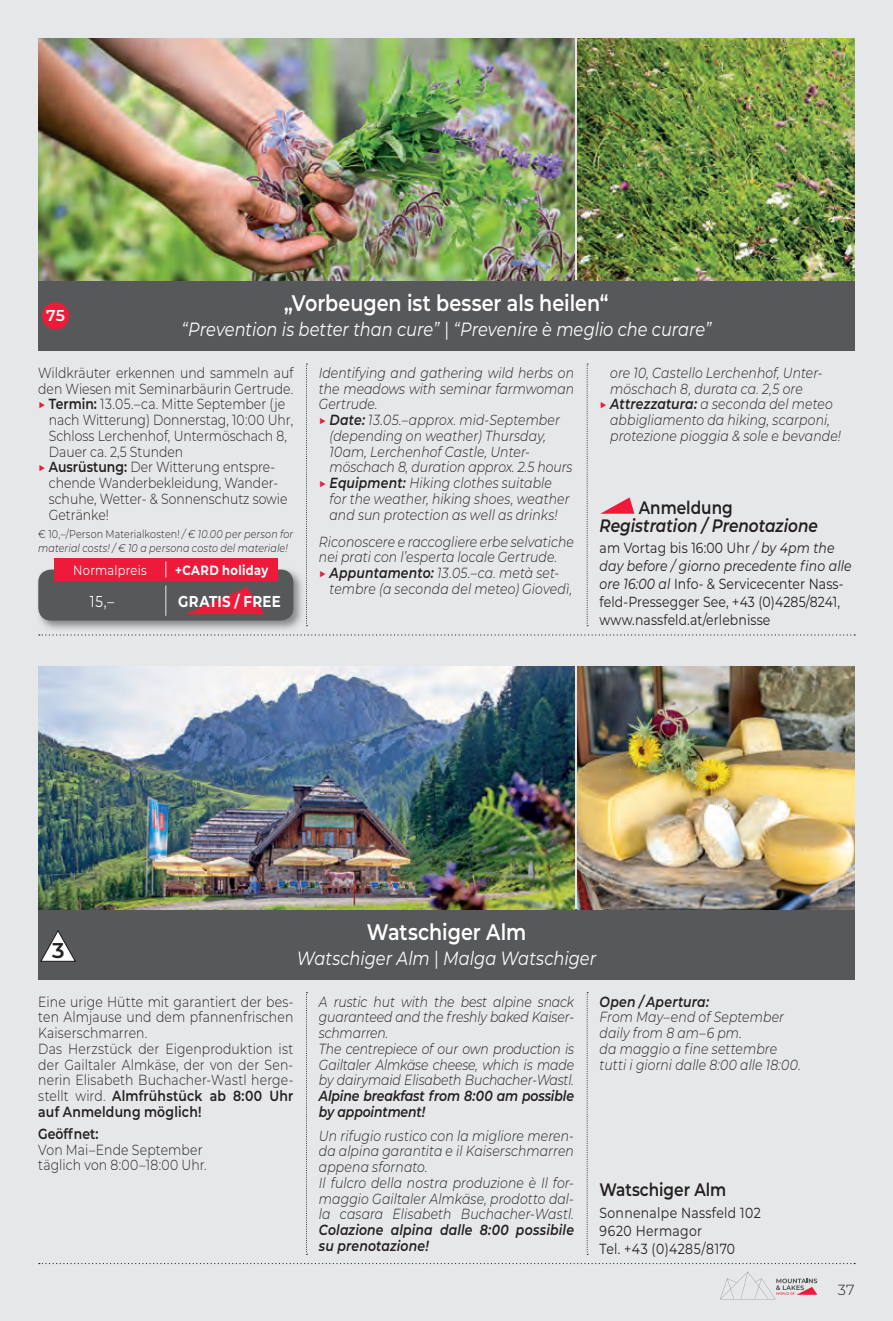
<style>
.page{position:relative;width:893px;height:1321px;background:#fff}
.page>*{position:absolute;margin:0;border:0;box-sizing:border-box;transform-origin:0 0}
.t1{font:600 22.5px "Montserrat";color:#fff;scale:.85 1}
.t2{font:600 21.38px "Montserrat";color:#231f20}
.t3{font:italic 19.12px "Montserrat";letter-spacing:-.005em;color:#fff;scale:.85 1}
.t4{font:italic 600 18px "Montserrat";color:#231f20;scale:.85 1}
.t5{font:600 18px "Montserrat";color:#231f20;scale:.85 1}
.t6{font:700 15.75px "Montserrat";letter-spacing:.025em;color:#fff;scale:.85 1}
.t7{font:15.75px "Montserrat";color:#fff;scale:.85 1}
.t8{font:600 15.75px "Montserrat";color:#fff}
.t9{font:italic 300 14.62px/15.8px "Montserrat";color:#231f20;scale:.85 1}
.t10{font:300 14.62px/15.8px "Montserrat";color:#231f20;scale:.85 1}
.t11{font:14.62px/18px "Montserrat";letter-spacing:.01em;color:#231f20;scale:.85 1}
.t12{font:italic 600 14.62px/15.8px "Montserrat";letter-spacing:.01em;color:#231f20;scale:.85 1}
.t13{font:italic 600 14.62px/15.8px "Montserrat";letter-spacing:-.01em;color:#231f20;scale:.85 1}
.t14{font:600 14.62px "Montserrat";color:#231f20;scale:.85 1}
.t15{font:300 14.62px "Montserrat";color:#231f20}
.t16{font:700 13.5px "Montserrat";letter-spacing:.03em;color:#fff;scale:.85 1}
.t17{font:13.5px "Montserrat";letter-spacing:.025em;color:#fff;scale:.85 1}
.t18{font:italic 300 11.25px/13.5px "Montserrat";letter-spacing:.01em;color:#231f20;scale:.85 1}
.s1{font-style:normal}
.s2{color:#ed1a3a}
.s3{font-weight:600}
.s4{font-style:italic}
</style>
<div class="page">
<div style="left:0;top:0;width:893px;height:1320px;background:#e6e7e9"></div>
<svg style="left:720px;top:1271px;width:97px;height:28px"></svg>
<div style="left:38px;top:909px;width:817px;height:70px;background:#57585a"></div>
<svg style="left:40px;top:930px;width:36px;height:32px"></svg>
<img style="left:577px;top:666px;width:278px;height:243px">
<img style="left:38px;top:666px;width:536px;height:243px">
<svg style="left:587px;top:992px;width:1px;height:262px"></svg>
<svg style="left:306px;top:992px;width:1px;height:262px"></svg>
<svg style="left:587px;top:363px;width:1px;height:263px"></svg>
<svg style="left:306px;top:363px;width:1px;height:263px"></svg>
<svg style="left:39px;top:634px;width:816px;height:1px"></svg>
<div style="left:38px;top:281px;width:817px;height:70px;background:#57585a"></div>
<div style="left:42px;top:302px;width:27px;height:27px;background:#ed1a3a;border-radius:50%"></div>
<img style="left:577px;top:38px;width:278px;height:243px">
<img style="left:38px;top:38px;width:536px;height:243px">
<img style="left:38px;top:567px;width:264px;height:63px">
<div style="left:38px;top:569px;width:255px;height:51px;background:#57585a;border-radius:13px"></div>
<svg style="left:186px;top:587px;width:79px;height:27px"></svg>
<div style="left:54px;top:558px;width:223px;height:22px;background:#ed1a3a"></div>
<svg style="left:165px;top:561px;width:1px;height:16px"></svg>
<hr style="left:165px;top:585px;width:1px;height:30px;background:#e6e7e9">
<svg style="left:601px;top:497px;width:33px;height:16px"></svg>
<p class="t8" style="left:46px;top:309px;width:20px">75</p>
<h1 class="t1" style="left:284px;top:294px;width:383px">„Vorbeugen ist besser als heilen“</h1>
<h3 class="t3" style="left:182px;top:322px;width:625px">“Prevention is better than cure” <span class="s1">|</span> “Prevenire è meglio che curare”</h3>
<p class="t10" style="left:38px;top:366px;width:302px">Wildkräuter erkennen und sammeln auf</p>
<p class="t10" style="left:38px;top:381px;width:301px">den Wiesen mit Seminarbäurin Gertrude.</p>
<p class="t10" style="left:38px;top:397px;width:292px"><span class="s2">▶</span> <span class="s3">Termin:</span> 13.05.–ca. Mitte September (je</p>
<p class="t10" style="left:49px;top:413px;width:289px">nach Witterung) Donnerstag, 10:00 Uhr,</p>
<p class="t10" style="left:49px;top:429px;width:281px">Schloss Lerchenhof, Untermöschach 8,</p>
<p class="t10" style="left:49px;top:444px;width:159px">Dauer ca. 2,5 Stunden</p>
<p class="t10" style="left:38px;top:460px;width:280px"><span class="s2">▶</span> <span class="s3">Ausrüstung:</span> Der Witterung entspre-</p>
<p class="t10" style="left:49px;top:476px;width:271px">chende Wanderbekleidung, Wander-</p>
<p class="t10" style="left:49px;top:492px;width:282px">schuhe, Wetter- &amp; Sonnenschutz sowie</p>
<p class="t10" style="left:49px;top:507px;width:72px">Getränke!</p>
<p class="t18" style="left:38px;top:528px;width:302px"><span class="s1">€ 10,–/Person Materialkosten!</span> / € 10.00 per person for material costs! / € 10 a persona costo del materiale!</p>
<p class="t17" style="left:73px;top:564px;width:88px">Normalpreis</p>
<p class="t16" style="left:175px;top:564px;width:111px">+CARD holiday</p>
<p class="t7" style="left:90px;top:594px;width:30px">15,–</p>
<p class="t6" style="left:178px;top:594px;width:122px">GRATIS / FREE</p>
<p class="t9" style="left:319px;top:366px;width:302px">Identifying and gathering wild herbs on</p>
<p class="t9" style="left:319px;top:381px;width:302px">the meadows with seminar farmwoman</p>
<p class="t9" style="left:319px;top:397px;width:70px">Gertrude.</p>
<p class="t9" style="left:319px;top:413px;width:285px"><span class="s2">▶</span> <span class="s3">Date:</span> 13.05.–approx. mid-September</p>
<p class="t9" style="left:330px;top:429px;width:256px">(depending on weather) Thursday,</p>
<p class="t9" style="left:330px;top:444px;width:237px">10am, Lerchenhof Castle, Unter-</p>
<p class="t9" style="left:330px;top:460px;width:287px">möschach 8, duration approx. 2.5 hours</p>
<p class="t9" style="left:319px;top:476px;width:276px"><span class="s2">▶</span> <span class="s3">Equipment:</span> Hiking clothes suitable</p>
<p class="t9" style="left:330px;top:492px;width:284px">for the weather, hiking shoes, weather</p>
<p class="t9" style="left:330px;top:507px;width:270px">and sun protection as well as drinks!</p>
<p class="t9" style="left:319px;top:534px;width:302px">Riconoscere e raccogliere erbe selvatiche nei prati con l’esperta locale Gertrude.<br><span class="s2">▶</span> <span class="s3">Appuntamento:</span> 13.05.–ca. metà set-</p>
<p class="t9" style="left:330px;top:582px;width:287px">tembre (a seconda del meteo) Giovedì,</p>
<p class="t9" style="left:610px;top:366px;width:251px">ore 10, Castello Lerchenhof, Unter-</p>
<p class="t9" style="left:610px;top:381px;width:228px">möschach 8, durata ca. 2,5 ore</p>
<p class="t9" style="left:600px;top:397px;width:276px"><span class="s2">▶</span> <span class="s3">Attrezzatura:</span> a seconda del meteo</p>
<p class="t9" style="left:610px;top:413px;width:260px">abbigliamento da hiking, scarponi,</p>
<p class="t9" style="left:610px;top:429px;width:273px">protezione pioggia &amp; sole e bevande!</p>
<p class="t5" style="left:639px;top:500px;width:112px">Anmeldung</p>
<p class="t4" style="left:600px;top:518px;width:258px">Registration / Prenotazione</p>
<p class="t11" style="left:600px;top:540px;width:298px">am Vortag bis 16:00 Uhr <span class="s4">/ by 4pm the day before / giorno precedente fino alle ore 16:00 al</span> Info- &amp; Servicecenter Nass&shy;feld-Pressegger See, +43 (0)4285/8241, www.nassfeld.at/erlebnisse</p>
<h1 class="t1" style="left:367px;top:923px;width:189px">Watschiger Alm</h1>
<h3 class="t3" style="left:297px;top:950px;width:354px">Watschiger Alm <span class="s1">|</span> Malga Watschiger</h3>
<h2 class="t2" style="left:52px;top:942px;width:14px">3</h2>
<p class="t10" style="left:38px;top:994px;width:302px">Eine urige Hütte mit garantiert der bes&shy;ten Almjause und dem pfannenfrischen Kaiserschmarren.<br>Das Herzstück der Eigenproduktion ist der Gailtaler Almkäse, der von der Sen&shy;nerin Elisabeth Buchacher-Wastl herge&shy;stellt wird. <span class="s3">Almfrühstück ab 8:00 Uhr auf Anmeldung möglich!</span></p>
<p class="t14" style="left:38px;top:1127px;width:72px">Geöffnet:</p>
<p class="t10" style="left:38px;top:1142px;width:200px">Von Mai–Ende September täglich von 8:00–18:00 Uhr.</p>
<p class="t12" style="left:600px;top:994px;width:130px">Open / Apertura:</p>
<p class="t9" style="left:600px;top:1010px;width:238px">From May–end of September daily from 8 am–6 pm.<br>da maggio a fine settembre tutti i giorni dalle 8:00 alle 18:00.</p>
<p class="t9" style="left:319px;top:994px;width:302px">A rustic hut with the best alpine snack guaranteed and the freshly baked Kaiser&shy;schmarren.<br>The centrepiece of our own production is Gailtaler Almkäse cheese, which is made by dairymaid Elisabeth Buchacher-Wastl.</p>
<p class="t13" style="left:319px;top:1088px;width:302px">Alpine breakfast from 8:00 am possible by appointment!</p>
<p class="t9" style="left:319px;top:1128px;width:302px">Un rifugio rustico con la migliore meren&shy;da alpina garantita e il Kaiserschmarren appena sfornato.<br>Il fulcro della nostra produzione è Il for&shy;maggio Gailtaler Almkäse, prodotto dal&shy;la casara Elisabeth Buchacher-Wastl.</p>
<p class="t12" style="left:319px;top:1222px;width:302px">Colazione alpina dalle 8:00 possibile su prenotazione!</p>
<p class="t5" style="left:600px;top:1182px;width:151px">Watschiger Alm</p>
<p class="t11" style="left:600px;top:1204px;width:191px">Sonnenalpe Nassfeld 102<br>9620 Hermagor<br>Tel. +43 (0)4285/8170</p>
<p class="t15" style="left:838px;top:1283px;width:19px">37</p>
</div>
